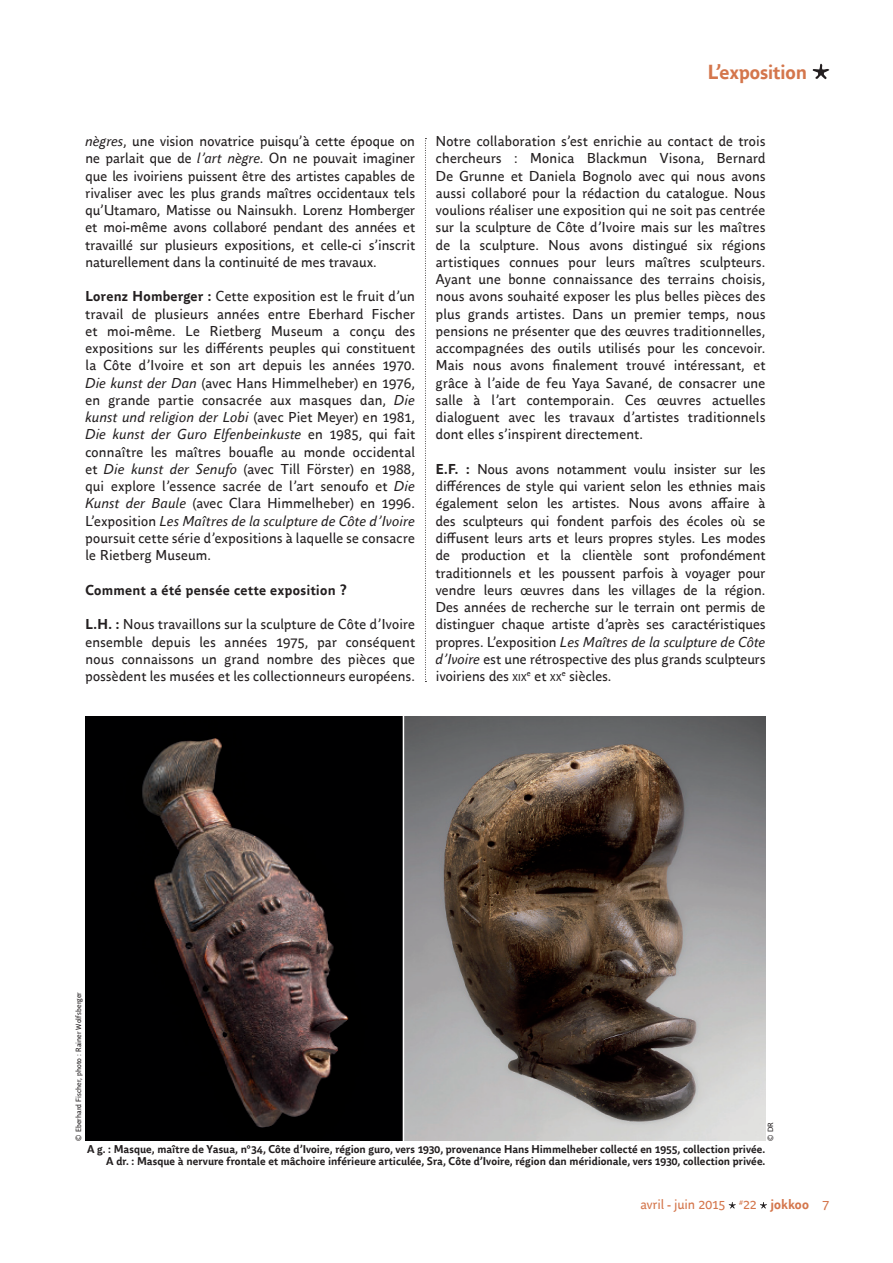
<style>
.page{position:relative;width:893px;height:1263px;background:#fff}
.page>*{position:absolute;margin:0;border:0;box-sizing:border-box;transform-origin:0 0}
.t1{font:700 20.25px "Parisine Office";letter-spacing:-.01em;color:#d4764c}
.t2{font:14.25px/17.2px "Parisine Office";letter-spacing:.015em;color:#231f20;text-align:justify}
.t3{font:700 14.25px "Parisine Office";letter-spacing:.02em;color:#231f20}
.t4{font:13.5px "Parisine Office";letter-spacing:-.005em;color:#d4764c}
.t5{font:700 11.25px/12px "Parisine Office";color:#231f20;text-align:right}
.t6{font:7.5px "Parisine Office";letter-spacing:.015em;color:#231f20}
.s1{font-style:italic}
.s2{font-weight:700}
.s3{font-size:10.05px}
</style>
<div class="page">
<svg style="left:729px;top:1202px;width:7px;height:6px"></svg>
<svg style="left:760px;top:1202px;width:7px;height:6px"></svg>
<svg style="left:813px;top:64px;width:16px;height:15px"></svg>
<svg style="left:425px;top:138px;width:1px;height:544px"></svg>
<img style="left:85px;top:716px;width:680px;height:424px">
<hr style="left:403px;top:712px;width:1px;height:430px;background:#fff">
<p class="t2" style="left:85px;top:132px;width:331px"><span class="s1">nègres</span>, une vision novatrice puisqu’à cette époque on ne parlait que de <span class="s1">l’art nègre</span>. On ne pouvait imaginer que les ivoiriens puissent être des artistes capables de rivaliser avec les plus grands maîtres occidentaux tels qu’Utamaro, Matisse ou Nainsukh. Lorenz Homberger et moi-même avons collaboré pendant des années et travaillé sur plusieurs expositions, et celle-ci s’inscrit naturellement dans la continuité de mes travaux.</p>
<p class="t2" style="left:85px;top:287px;width:331px"><span class="s2">Lorenz Homberger :</span> Cette exposition est le fruit d’un travail de plusieurs années entre Eberhard Fischer et moi-même. Le Rietberg Museum a conçu des expositions sur les différents peuples qui constituent la Côte d’Ivoire et son art depuis les années 1970.<br><span class="s1">Die kunst der Dan</span> (avec Hans Himmelheber) en 1976, en grande partie consacrée aux masques dan, <span class="s1">Die kunst und religion der Lobi</span> (avec Piet Meyer) en 1981, <span class="s1">Die kunst der Guro Elfenbeinkuste</span> en 1985, qui fait connaître les maîtres bouafle au monde occidental et <span class="s1">Die kunst der Senufo</span> (avec Till Förster) en 1988, qui explore l’essence sacrée de l’art senoufo et <span class="s1">Die Kunst der Baule</span> (avec Clara Himmelheber) en 1996.<br>L’exposition <span class="s1">Les Maîtres de la sculpture de Côte d’Ivoire </span>poursuit cette série d’expositions à laquelle se consacre le Rietberg Museum.</p>
<p class="t3" style="left:85px;top:579px;width:263px">Comment a été pensée cette exposition ?</p>
<p class="t2" style="left:85px;top:615px;width:331px"><span class="s2">L.H. :</span> Nous travaillons sur la sculpture de Côte d’Ivoire ensemble depuis les années 1975, par conséquent nous connaissons un grand nombre des pièces que possèdent les musées et les collectionneurs européens.</p>
<h1 class="t1" style="left:708px;top:57px;width:101px">L’exposition</h1>
<p class="t2" style="left:436px;top:132px;width:331px">Notre collaboration s’est enrichie au contact de trois chercheurs : Monica Blackmun Visona, Bernard De Grunne et Daniela Bognolo avec qui nous avons aussi collaboré pour la rédaction du catalogue. Nous voulions réaliser une exposition qui ne soit pas centrée sur la sculpture de Côte d’Ivoire mais sur les maîtres de la sculpture. Nous avons distingué six régions artistiques connues pour leurs maîtres sculpteurs.<br>Ayant une bonne connaissance des terrains choisis, nous avons souhaité exposer les plus belles pièces des plus grands artistes. Dans un premier temps, nous pensions ne présenter que des œuvres traditionnelles, accompagnées des outils utilisés pour les concevoir.<br>Mais nous avons finalement trouvé intéressant, et grâce à l’aide de feu Yaya Savané, de consacrer une salle à l’art contemporain. Ces œuvres actuelles dialoguent avec les travaux d’artistes traditionnels dont elles s’inspirent directement.</p>
<p class="t2" style="left:436px;top:460px;width:331px"><span class="s2">E.F. :</span> Nous avons notamment voulu insister sur les différences de style qui varient selon les ethnies mais également selon les artistes. Nous avons affaire à des sculpteurs qui fondent parfois des écoles où se diffusent leurs arts et leurs propres styles. Les modes de production et la clientèle sont profondément traditionnels et les poussent parfois à voyager pour vendre leurs œuvres dans les villages de la région.<br>Des années de recherche sur le terrain ont permis de distinguer chaque artiste d’après ses caractéristiques propres. L’exposition <span class="s1">Les Maîtres de la sculpture de Côte d’Ivoire</span> est une rétrospective des plus grands sculpteurs ivoiriens des <span class="s3">XIX</span><sup>e</sup> et <span class="s3">XX</span><sup>e</sup> siècles.</p>
<p class="t6" style="left:73px;top:1140px;width:150px;rotate:-90deg">© Eberhard Fischer, photo : Rainer Wolfsberger</p>
<p class="t6" style="left:765px;top:1140px;width:20px;rotate:-90deg">© DR</p>
<p class="t5" style="left:87px;top:1143px;width:680px">A g. : Masque, maître de Yasua, n°34, Côte d’Ivoire, région guro, vers 1930, provenance Hans Himmelheber collecté en 1955, collection privée.<br>A dr. : Masque à nervure frontale et mâchoire inférieure articulée, Sra, Côte d’Ivoire, région dan méridionale, vers 1930, collection privée.</p>
<p class="t4" style="left:640px;top:1195px;width:190px">avril - juin 2015 <sup>#</sup>22 <span class="s2">jokkoo</span> 7</p>
</div>
